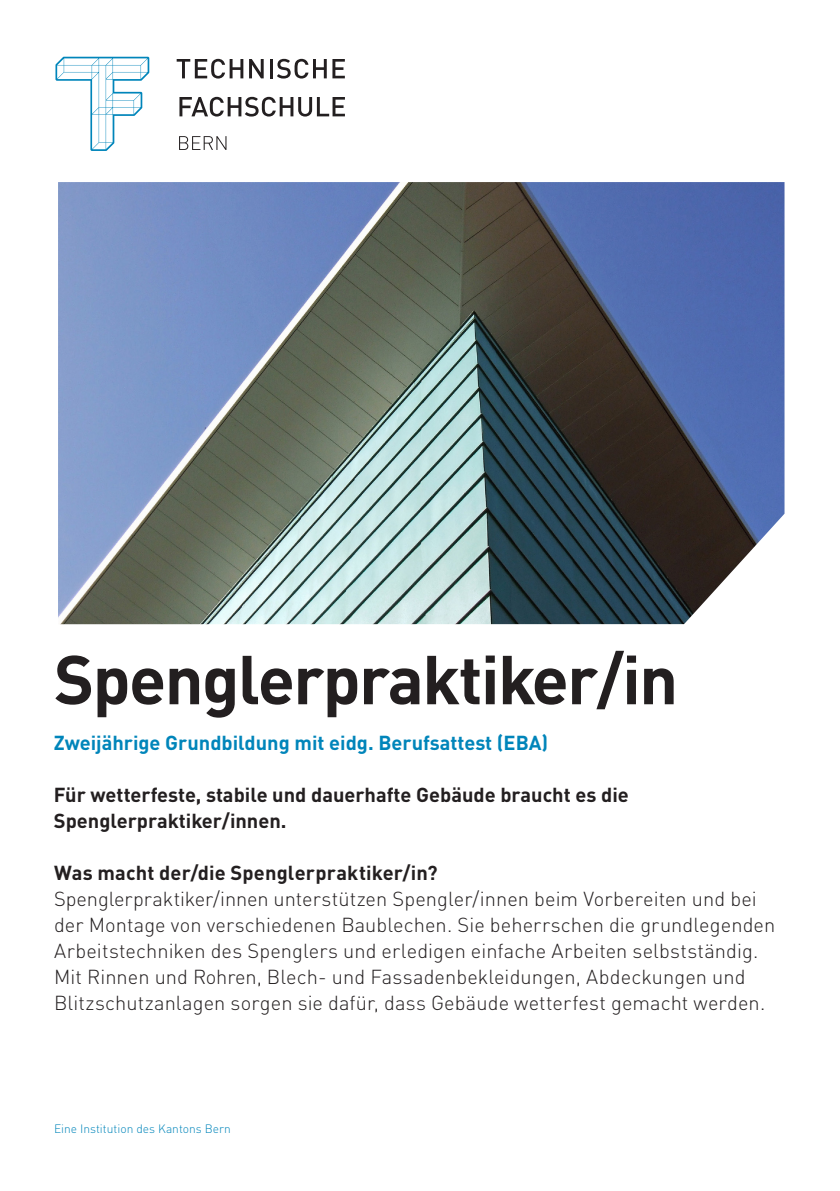
<style>
.page{position:relative;width:840px;height:1191px;background:#fff}
.page>*{position:absolute;margin:0;border:0;box-sizing:border-box;transform-origin:0 0}
.t1{font:700 68px "DINOT";letter-spacing:-.025em;color:#231f20}
.t2{font:300 20px/26px "DINOT";letter-spacing:.005em;color:#231f20}
.Lead{font:700 20px "DINOT";color:#231f20}
.Lead-2{font:700 20px "DINOT";color:#0085ba}
.p_fusszeile{font:300 12px "DINOT";color:#0085ba}
</style>
<div class="page">
<img style="left:58px;top:182px;width:726px;height:442px">
<svg style="left:176px;top:59px;width:67px;height:20px"></svg>
<svg style="left:249px;top:59px;width:14px;height:19px"></svg>
<hr style="left:270px;top:59px;width:3px;height:19px;background:#231f20">
<svg style="left:277px;top:59px;width:49px;height:20px"></svg>
<svg style="left:332px;top:59px;width:12px;height:19px"></svg>
<svg style="left:179px;top:97px;width:166px;height:20px"></svg>
<svg style="left:179px;top:136px;width:47px;height:14px"></svg>
<svg style="left:55px;top:57px;width:94px;height:94px"></svg>
<p class="t1" style="left:54px;top:635px;width:625px">Spenglerpraktiker/in</p>
<p class="Lead-2" style="left:54px;top:729px;width:495px">Zweijährige Grundbildung mit eidg. Berufsattest (EBA)</p>
<p class="Lead" style="left:54px;top:781px;width:576px">Für wetterfeste, stabile und dauerhafte Gebäude braucht es die</p>
<p class="Lead" style="left:54px;top:807px;width:234px">Spenglerpraktiker/innen.</p>
<p class="Lead" style="left:54px;top:859px;width:385px">Was macht der/die Spenglerpraktiker/in?</p>
<p class="t2" style="left:54px;top:885px;width:722px">Spenglerpraktiker/innen unterstützen Spengler/innen beim Vorbereiten und bei der Montage von verschiedenen Baublechen. Sie beherrschen die grundlegenden Arbeitstechniken des Spenglers und erledigen einfache Arbeiten selbstständig.<br>Mit Rinnen und Rohren, Blech- und Fassadenbekleidungen, Abdeckungen und Blitzschutzanlagen sorgen sie dafür, dass Gebäude wetterfest gemacht werden.</p>
<p class="p_fusszeile" style="left:54px;top:1121px;width:178px">Eine Institution des Kantons Bern</p>
</div>
